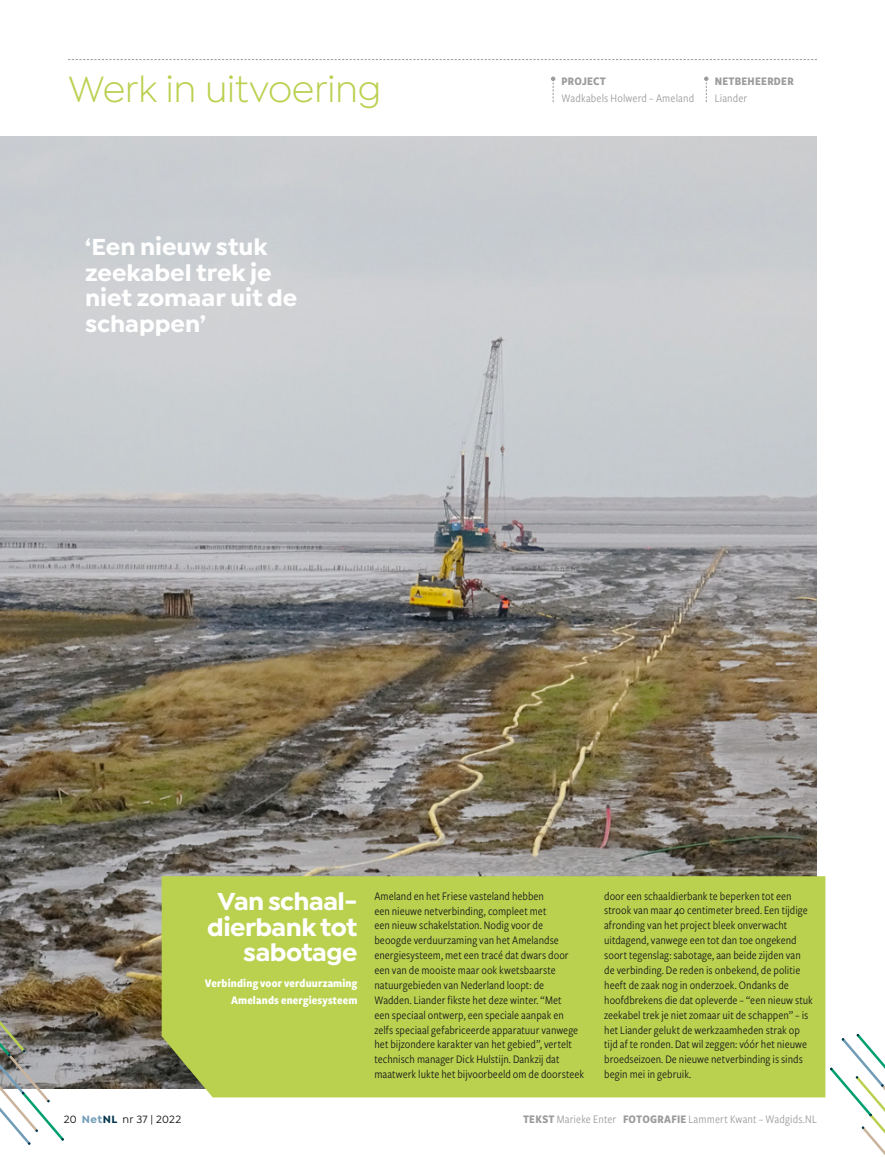
<style>
.page{position:relative;width:885px;height:1157px;background:#fff}
.page>*{position:absolute;margin:0;border:0;box-sizing:border-box;transform-origin:0 0}
.t1{font:39px "Isidora Sans";letter-spacing:-.015em;color:#bad150}
.t2{font:700 26.25px/25.5px "Isidora Sans";letter-spacing:-.02em;color:#fff;text-align:right}
.t3{font:700 24.75px/25.5px "Isidora Sans";color:#fff}
.t4{font:12px/14.9px "Freight Sans Cnd Pro";color:#181716}
.t5{font:12px "Freight Sans Cnd Pro";letter-spacing:.01em;color:#9c9c9d}
.t6{font:700 12px/17px "Freight Sans Cnd Pro";letter-spacing:.015em;color:#fff;text-align:right}
.t7{font:700 12px "Freight Sans Cnd Pro";letter-spacing:.02em;color:#9c9c9d}
.t8{font:500 11.25px "Isidora Sans";letter-spacing:.025em;color:#181716}
.s1{font-weight:700;color:#719cb8}
.s2{font-weight:700;color:#00334c}
.s3{font-weight:700}
</style>
<div class="page">
<img style="left:0;top:136px;width:816px;height:953px">
<div style="left:162px;top:876px;width:663px;height:221px;background:#bad150"></div>
<svg style="left:551px;top:77px;width:4px;height:25px"></svg>
<svg style="left:704px;top:77px;width:4px;height:25px"></svg>
<svg style="left:68px;top:59px;width:748px;height:1px"></svg>
<svg style="left:0;top:1003px;width:66px;height:142px"></svg>
<svg style="left:830px;top:1034px;width:54px;height:120px"></svg>
<h1 class="t1" style="left:68px;top:68px;width:315px">Werk in uitvoering</h1>
<p class="t7" style="left:561px;top:73px;width:46px">PROJECT</p>
<p class="t5" style="left:561px;top:90px;width:134px">Wadkabels Holwerd – Ameland</p>
<p class="t7" style="left:714px;top:73px;width:80px">NETBEHEERDER</p>
<p class="t5" style="left:714px;top:90px;width:34px">Liander</p>
<h3 class="t3" style="left:85px;top:234px;width:214px">‘Een nieuw stuk zeekabel trek je niet zomaar uit de schappen’</h3>
<p class="t8" style="left:64px;top:1112px;width:119px">20 <span class="s1">Net</span><span class="s2">NL</span> nr 37 | 2022</p>
<h2 class="t2" style="left:207px;top:888px;width:152px">Van schaal&shy;dierbank tot sabotage</h2>
<p class="t6" style="left:205px;top:974px;width:154px">Verbinding voor verduurzaming<br>Amelands energiesysteem</p>
<p class="t4" style="left:374px;top:887px;width:211px">Ameland en het Friese vasteland hebben<br>een nieuwe netverbinding, compleet met<br>een nieuw schakelstation. Nodig voor de<br>beoogde verduurzaming van het Amelandse energiesysteem, met een tracé dat dwars door een van de mooiste maar ook kwetsbaarste natuurgebieden van Nederland loopt: de Wadden. Liander fikste het deze winter. “Met<br>een speciaal ontwerp, een speciale aanpak en zelfs speciaal gefabriceerde apparatuur vanwege het bijzondere karakter van het gebied”, vertelt technisch manager Dick Hulstijn. Dankzij dat maatwerk lukte het bijvoorbeeld om de doorsteek</p>
<p class="t4" style="left:604px;top:887px;width:210px">door een schaaldierbank te beperken tot een strook van maar 40 centimeter breed. Een tijdige afronding van het project bleek onverwacht uitdagend, vanwege een tot dan toe ongekend soort tegenslag: sabotage, aan beide zijden van de verbinding. De reden is onbekend, de politie heeft de zaak nog in onderzoek. Ondanks de hoofdbrekens die dat opleverde – “een nieuw stuk zeekabel trek je niet zomaar uit de schappen” – is het Liander gelukt de werkzaamheden strak op tijd af te ronden. Dat wil zeggen: vóór het nieuwe broedseizoen. De nieuwe netverbinding is sinds begin mei in gebruik.</p>
<p class="t5" style="left:523px;top:1111px;width:295px"><span class="s3">TEKST</span> Marieke Enter <span class="s3">FOTOGRAFIE</span> Lammert Kwant – Wadgids.NL</p>
</div>
